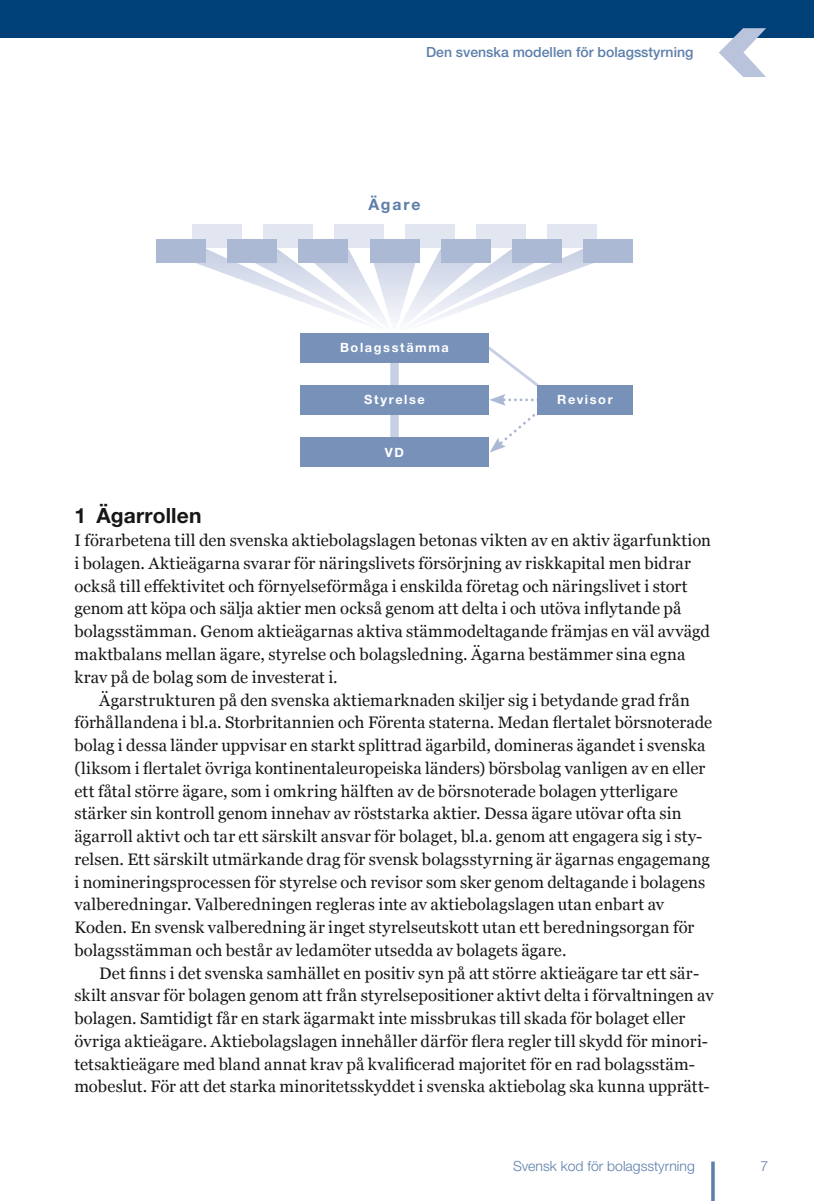
<style>
.page{position:relative;width:814px;height:1201px;background:#fff}
.page>*{position:absolute;margin:0;border:0;box-sizing:border-box;transform-origin:0 0}
.t1{font:700 21px "Helvetica Neue LT Std";letter-spacing:.005em;color:#181716}
.t2{font:16.62px/22.8px "Georgia";letter-spacing:.01em;color:#181716}
.t3{font:700 15.75px "Helvetica Neue LT Std";letter-spacing:.12em;color:#5c7eab}
.t4{font:500 14px "Helvetica Neue LT Std";color:#5c7eab}
.t5{font:300 14px "Helvetica Neue LT Std";color:#5c7eab}
.t6{font:700 12.78px "Helvetica Neue LT Std";letter-spacing:.125em;color:#fff}
</style>
<div class="page">
<div style="left:0;top:0;width:814px;height:37px;background:#004079"></div>
<hr style="left:711px;top:1161px;width:3px;height:39px;background:#5c7eab">
<svg style="left:718px;top:28px;width:48px;height:49px"></svg>
<svg style="left:483px;top:346px;width:77px;height:106px"></svg>
<div style="left:537px;top:385px;width:96px;height:29px;background:#7791b9"></div>
<svg style="left:156px;top:249px;width:476px;height:72px"></svg>
<div style="left:192px;top:225px;width:50px;height:23px;background:#e2e6f1"></div>
<div style="left:263px;top:225px;width:50px;height:23px;background:#e2e6f1"></div>
<div style="left:334px;top:225px;width:50px;height:23px;background:#e2e6f1"></div>
<div style="left:405px;top:225px;width:50px;height:23px;background:#e2e6f1"></div>
<div style="left:476px;top:225px;width:50px;height:23px;background:#e2e6f1"></div>
<div style="left:547px;top:225px;width:50px;height:23px;background:#e2e6f1"></div>
<div style="left:156px;top:239px;width:50px;height:23px;background:#acb9d5"></div>
<div style="left:227px;top:239px;width:50px;height:23px;background:#acb9d5"></div>
<div style="left:298px;top:239px;width:50px;height:23px;background:#acb9d5"></div>
<div style="left:369px;top:239px;width:50px;height:23px;background:#acb9d5"></div>
<div style="left:440px;top:239px;width:50px;height:23px;background:#acb9d5"></div>
<div style="left:512px;top:239px;width:49px;height:23px;background:#acb9d5"></div>
<div style="left:583px;top:239px;width:49px;height:23px;background:#acb9d5"></div>
<div style="left:390px;top:350px;width:9px;height:103px;background:#c6cfe3"></div>
<div style="left:300px;top:333px;width:189px;height:29px;background:#7791b9"></div>
<div style="left:300px;top:385px;width:189px;height:29px;background:#7791b9"></div>
<div style="left:300px;top:437px;width:189px;height:29px;background:#7791b9"></div>
<p class="t4" style="left:426px;top:44px;width:269px">Den svenska modellen för bolagsstyrning</p>
<p class="t3" style="left:368px;top:194px;width:53px">Ägare</p>
<p class="t6" style="left:340px;top:340px;width:110px">Bolagsstämma</p>
<p class="t6" style="left:364px;top:392px;width:62px">Styrelse</p>
<p class="t6" style="left:385px;top:444px;width:21px">VD</p>
<p class="t6" style="left:557px;top:392px;width:57px">Revisor</p>
<p class="t1" style="left:74px;top:502px;width:128px">1 Ägarrollen</p>
<p class="t2" style="left:74px;top:528px;width:638px">I förarbetena till den svenska aktiebolagslagen betonas vikten av en aktiv ägarfunktion i bolagen. Aktieägarna svarar för näringslivets försörjning av riskkapital men bidrar också till effektivitet och förnyelseförmåga i enskilda företag och näringslivet i stort genom att köpa och sälja aktier men också genom att delta i och utöva inflytande på bolagsstämman. Genom aktieägarnas aktiva stämmodeltagande främjas en väl avvägd maktbalans mellan ägare, styrelse och bolagsledning. Ägarna bestämmer sina egna krav på de bolag som de investerat i.</p>
<p class="t2" style="left:74px;top:687px;width:639px;text-indent:25px">Ägarstrukturen på den svenska aktiemarknaden skiljer sig i betydande grad från förhållandena i bl.a. Storbritannien och Förenta staterna. Medan flertalet börsnoterade bolag i dessa länder uppvisar en starkt splittrad ägarbild, domineras ägandet i svenska (liksom i flertalet övriga kontinentaleuropeiska länders) börsbolag vanligen av en eller ett fåtal större ägare, som i omkring hälften av de börsnoterade bolagen ytterligare stärker sin kontroll genom innehav av röststarka aktier. Dessa ägare utövar ofta sin ägarroll aktivt och tar ett särskilt ansvar för bolaget, bl.a. genom att engagera sig i sty&shy;relsen. Ett särskilt utmärkande drag för svensk bolagsstyrning är ägarnas engagemang i nomineringsprocessen för styrelse och revisor som sker genom deltagande i bolagens valberedningar. Valberedningen regleras inte av aktiebolagslagen utan enbart av Koden. En svensk valberedning är inget styrelseutskott utan ett beredningsorgan för bolagsstämman och består av ledamöter utsedda av bolagets ägare.</p>
<p class="t2" style="left:74px;top:960px;width:640px;text-indent:25px">Det finns i det svenska samhället en positiv syn på att större aktieägare tar ett sär&shy;skilt ansvar för bolagen genom att från styrelsepositioner aktivt delta i förvaltningen av bolagen. Samtidigt får en stark ägarmakt inte missbrukas till skada för bolaget eller övriga aktieägare. Aktiebolagslagen innehåller därför flera regler till skydd för minori&shy;tetsaktieägare med bland annat krav på kvalificerad majoritet för en rad bolagsstäm&shy;mobeslut. För att det starka minoritetsskyddet i svenska aktiebolag ska kunna upprätt-</p>
<p class="t5" style="left:513px;top:1157px;width:183px">Svensk kod för bolagsstyrning</p>
<p class="t5" style="left:760px;top:1157px;width:9px">7</p>
</div>
